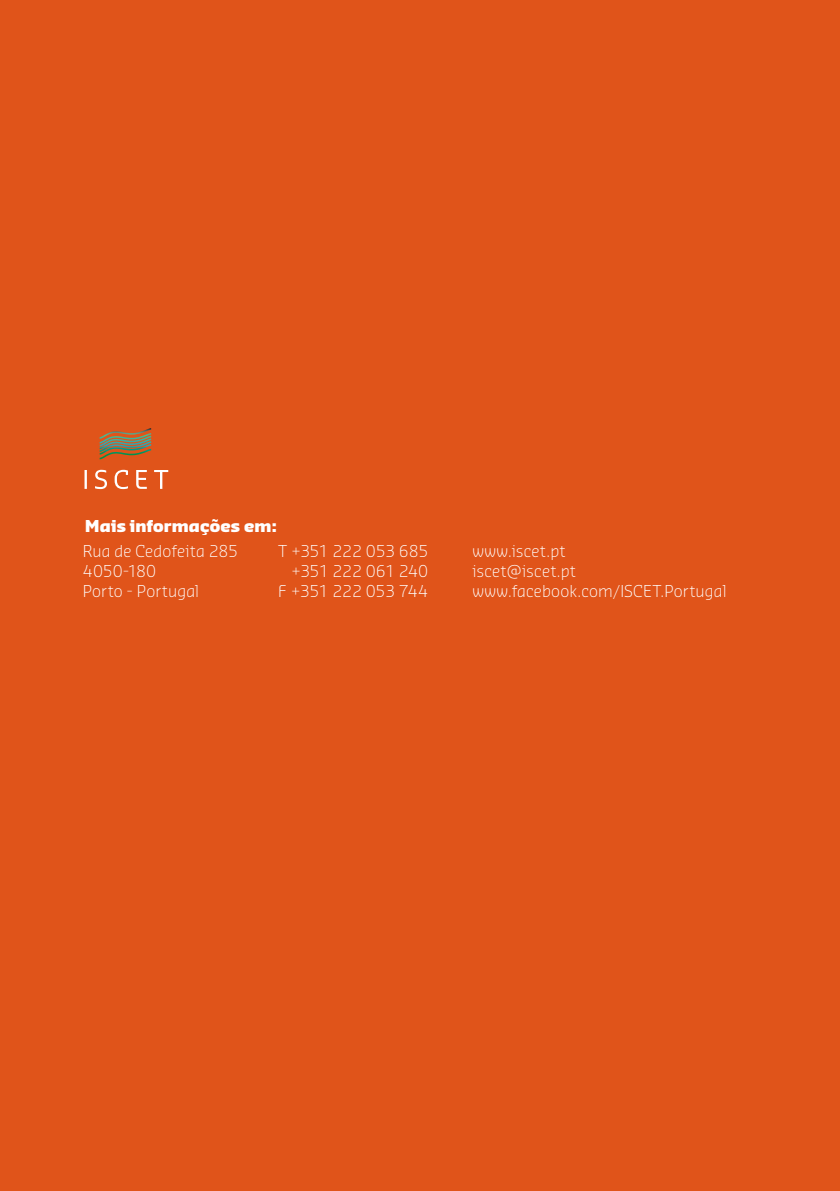
<style>
.page{position:relative;width:840px;height:1191px;background:#fff}
.page>*{position:absolute;margin:0;border:0;box-sizing:border-box;transform-origin:0 0}
.t1{font:300 16px/20px "Sansa";letter-spacing:.01em;color:#fff}
.t2{font:300 16px/20px "Sansa";letter-spacing:-.02em;color:#fff;text-align:right}
.t3{font:900 16px "Sansa";letter-spacing:.015em;color:#fff}
</style>
<div class="page">
<div style="left:0;top:0;width:839px;height:1191px;background:#e0541a"></div>
<svg style="left:84px;top:470px;width:84px;height:19px"></svg>
<svg style="left:100px;top:428px;width:51px;height:31px"></svg>
<p class="t3" style="left:85px;top:515px;width:193px">Mais informações em:</p>
<p class="t1" style="left:83px;top:540px;width:157px">Rua de Cedofeita 285<br>4050-180<br>Porto - Portugal</p>
<p class="t2" style="left:278px;top:540px;width:152px">T +351 222 053 685 +351 222 061 240<br>F +351 222 053 744</p>
<p class="t1" style="left:472px;top:540px;width:255px">www.iscet.pt<br>iscet@iscet.pt www.facebook.com/ISCET.Portugal</p>
</div>
